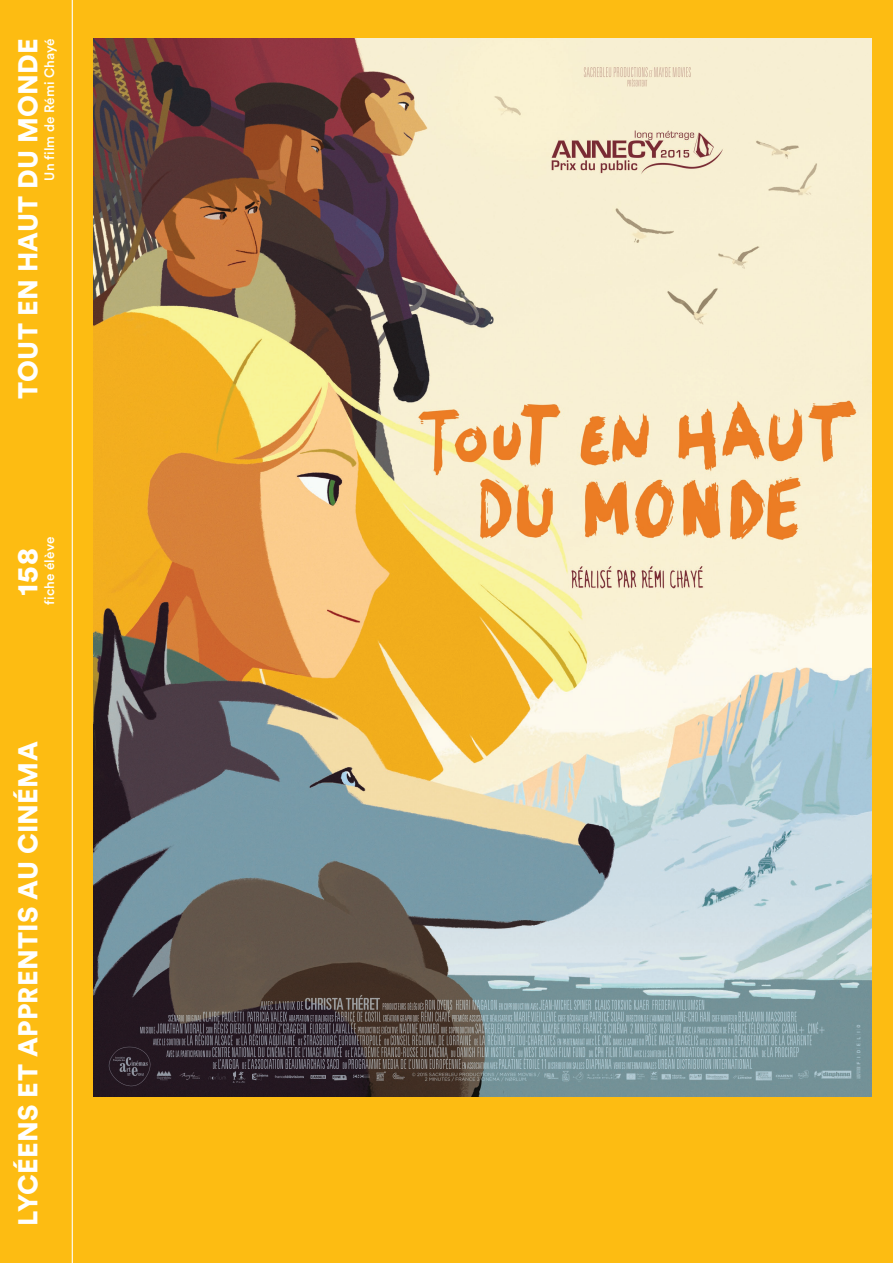
<style>
.page{position:relative;width:893px;height:1263px;background:#fdbc12}
.page>*{position:absolute;margin:0;border:0;box-sizing:border-box;transform-origin:0 0}
.t1{font:900 29.4px "Circular Std";color:#fff}
.t2{font:900 27px "Circular Std";letter-spacing:.01em;color:#fff}
.t3{font:500 13.5px "Circular Std";letter-spacing:.01em;color:#fff}
</style>
<div class="page">
<hr style="left:72px;top:0;width:1px;height:1263px;background:#fff">
<img style="left:94px;top:39px;width:778px;height:1057px">
<p class="t3" style="left:41px;top:181px;width:144px;rotate:-90deg">Un film de Rémi Chayé</p>
<p class="t2" style="left:10px;top:399px;width:362px;rotate:-90deg">TOUT EN HAUT DU MONDE</p>
<p class="t3" style="left:41px;top:605px;width:70px;rotate:-90deg">fiche élève</p>
<p class="t1" style="left:8px;top:595px;width:49px;rotate:-90deg">158</p>
<p class="t2" style="left:10px;top:1226px;width:486px;rotate:-90deg">LYCÉENS ET APPRENTIS AU CINÉMA</p>
</div>
